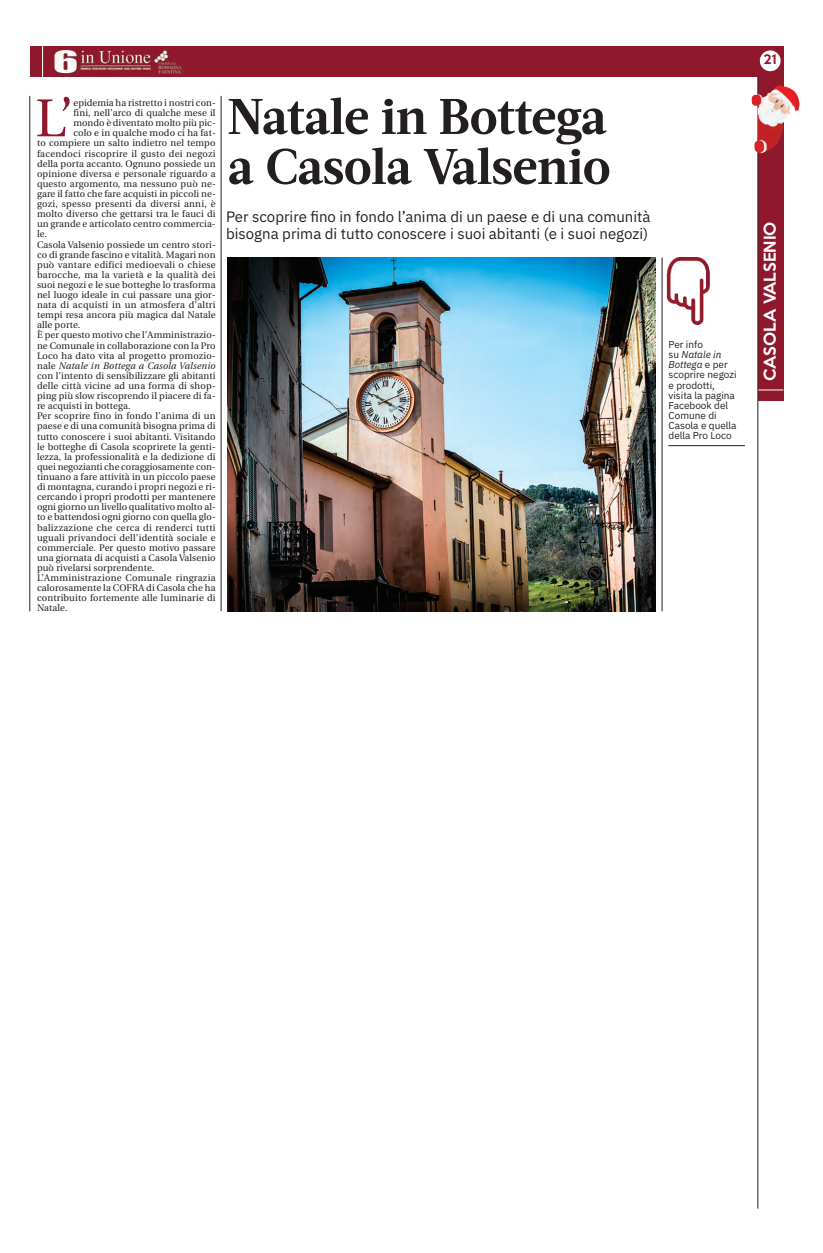
<style>
.page{position:relative;width:823px;height:1253px;background:#fff}
.page>*{position:absolute;margin:0;border:0;box-sizing:border-box;transform-origin:0 0}
.t1{font:53.3px "Utopia";color:#90182c}
.t2{font:700 50px/50px "Acta";letter-spacing:-.015em;color:#231f20}
.t3{font:15px/17px "IBM Plex Sans";color:#231f20}
.t4{font:500 15px "Keep Calm";color:#fff}
.t5{font:500 12px "Keep Calm";color:#90182c}
.t6{font:10px/10.1px "IBM Plex Sans";color:#231f20}
.t7{font:9.5px "Utopia";letter-spacing:.01em;color:#231f20}
.t8{font:italic 9.5px "Utopia";letter-spacing:.02em;color:#231f20}
.s1{font-style:normal}
.s2{font-style:italic}
</style>
<div class="page">
<div style="left:757px;top:47px;width:26px;height:354px;background:#90182c"></div>
<div style="left:30px;top:46px;width:753px;height:31px;background:#90182c"></div>
<div style="left:759px;top:50px;width:21px;height:21px;background:#fff;border-radius:50%"></div>
<svg style="left:757px;top:389px;width:26px;height:1px"></svg>
<hr style="left:756px;top:77px;width:1px;height:1132px;background:#231f20">
<img style="left:54px;top:50px;width:130px;height:27px">
<hr style="left:42px;top:44px;width:1px;height:37px;background:#fff">
<hr style="left:30px;top:96px;width:1px;height:515px;background:#231f20">
<hr style="left:221px;top:96px;width:1px;height:515px;background:#231f20">
<img style="left:227px;top:258px;width:428px;height:353px">
<img style="left:662px;top:258px;width:48px;height:67px">
<hr style="left:661px;top:258px;width:1px;height:353px;background:#231f20">
<hr style="left:668px;top:445px;width:76px;height:1px;background:#231f20">
<img style="left:751px;top:86px;width:48px;height:67px">
<h1 class="t1" style="left:35px;top:97px;width:39px">L’</h1>
<p class="t7" style="left:73px;top:99px;width:144px">epidemia ha ristretto i nostri con-</p>
<p class="t7" style="left:73px;top:109px;width:143px">fini, nell’arco di qualche mese il</p>
<p class="t7" style="left:73px;top:119px;width:144px">mondo è diventato molto più pic-</p>
<p class="t7" style="left:73px;top:129px;width:144px">colo e in qualche modo ci ha fat-</p>
<p class="t7" style="left:37px;top:139px;width:180px">to compiere un salto indietro nel tempo</p>
<p class="t7" style="left:37px;top:149px;width:180px">facendoci riscoprire il gusto dei negozi</p>
<p class="t7" style="left:37px;top:160px;width:180px">della porta accanto. Ognuno possiede un</p>
<p class="t7" style="left:37px;top:170px;width:180px">opinione diversa e personale riguardo a</p>
<p class="t7" style="left:37px;top:180px;width:180px">questo argomento, ma nessuno può ne-</p>
<p class="t7" style="left:37px;top:190px;width:180px">gare il fatto che fare acquisti in piccoli ne-</p>
<p class="t7" style="left:37px;top:200px;width:180px">gozi, spesso presenti da diversi anni, è</p>
<p class="t7" style="left:37px;top:210px;width:180px">molto diverso che gettarsi tra le fauci di</p>
<p class="t7" style="left:37px;top:220px;width:180px">un grande e articolato centro commercia-</p>
<p class="t7" style="left:37px;top:230px;width:11px">le.</p>
<p class="t7" style="left:37px;top:240px;width:180px">Casola Valsenio possiede un centro stori-</p>
<p class="t7" style="left:37px;top:251px;width:180px">co di grande fascino e vitalità. Magari non</p>
<p class="t7" style="left:37px;top:261px;width:180px">può vantare edifici medioevali o chiese</p>
<p class="t7" style="left:37px;top:271px;width:180px">barocche, ma la varietà e la qualità dei</p>
<p class="t7" style="left:37px;top:281px;width:180px">suoi negozi e le sue botteghe lo trasforma</p>
<p class="t7" style="left:37px;top:291px;width:180px">nel luogo ideale in cui passare una gior-</p>
<p class="t7" style="left:37px;top:301px;width:180px">nata di acquisti in un atmosfera d’altri</p>
<p class="t7" style="left:37px;top:311px;width:180px">tempi resa ancora più magica dal Natale</p>
<p class="t7" style="left:37px;top:321px;width:45px">alle porte.</p>
<p class="t7" style="left:37px;top:331px;width:180px">È per questo motivo che l’Amministrazio-</p>
<p class="t7" style="left:37px;top:342px;width:180px">ne Comunale in collaborazione con la Pro</p>
<p class="t7" style="left:37px;top:352px;width:180px">Loco ha dato vita al progetto promozio-</p>
<p class="t8" style="left:37px;top:362px;width:180px"><span class="s1">nale</span> Natale in Bottega a Casola Valsenio</p>
<p class="t7" style="left:37px;top:372px;width:180px">con l’intento di sensibilizzare gli abitanti</p>
<p class="t7" style="left:37px;top:382px;width:180px">delle città vicine ad una forma di shop-</p>
<p class="t7" style="left:37px;top:392px;width:180px">ping più slow riscoprendo il piacere di fa-</p>
<p class="t7" style="left:37px;top:402px;width:95px">re acquisti in bottega.</p>
<p class="t7" style="left:37px;top:412px;width:180px">Per scoprire fino in fondo l’anima di un</p>
<p class="t7" style="left:37px;top:422px;width:180px">paese e di una comunità bisogna prima di</p>
<p class="t7" style="left:37px;top:433px;width:180px">tutto conoscere i suoi abitanti. Visitando</p>
<p class="t7" style="left:37px;top:443px;width:180px">le botteghe di Casola scoprirete la genti-</p>
<p class="t7" style="left:37px;top:453px;width:180px">lezza, la professionalità e la dedizione di</p>
<p class="t7" style="left:37px;top:463px;width:180px">quei negozianti che coraggiosamente con-</p>
<p class="t7" style="left:37px;top:473px;width:180px">tinuano a fare attività in un piccolo paese</p>
<p class="t7" style="left:37px;top:483px;width:180px">di montagna, curando i propri negozi e ri-</p>
<p class="t7" style="left:37px;top:493px;width:180px">cercando i propri prodotti per mantenere</p>
<p class="t7" style="left:37px;top:503px;width:180px">ogni giorno un livello qualitativo molto al-</p>
<p class="t7" style="left:37px;top:513px;width:180px">to e battendosi ogni giorno con quella glo-</p>
<p class="t7" style="left:37px;top:523px;width:180px">balizzazione che cerca di renderci tutti</p>
<p class="t7" style="left:37px;top:534px;width:180px">uguali privandoci dell’identità sociale e</p>
<p class="t7" style="left:37px;top:544px;width:180px">commerciale. Per questo motivo passare</p>
<p class="t7" style="left:37px;top:554px;width:180px">una giornata di acquisti a Casola Valsenio</p>
<p class="t7" style="left:37px;top:564px;width:119px">può rivelarsi sorprendente.</p>
<p class="t7" style="left:37px;top:574px;width:180px">L’Amministrazione Comunale ringrazia</p>
<p class="t7" style="left:37px;top:584px;width:180px">calorosamente la COFRA di Casola che ha</p>
<p class="t7" style="left:37px;top:594px;width:180px">contribuito fortemente alle luminarie di</p>
<p class="t7" style="left:37px;top:604px;width:32px">Natale.</p>
<h2 class="t2" style="left:227px;top:96px;width:384px">Natale in Bottega a Casola Valsenio</h2>
<h3 class="t3" style="left:226px;top:207px;width:425px">Per scoprire fino in fondo l’anima di un paese e di una comunità bisogna prima di tutto conoscere i suoi abitanti (e i suoi negozi)</h3>
<p class="t6" style="left:668px;top:339px;width:69px">Per info<br>su <span class="s2">Natale in<br>Bottega</span> e per scoprire negozi e prodotti, visita la pagina<br>Facebook del<br>Comune di<br>Casola e quella della Pro Loco</p>
<p class="t5" style="left:763px;top:49px;width:15px">21</p>
<h3 class="t4" style="left:756px;top:381px;width:161px;rotate:-90deg">CASOLA VALSENIO</h3>
</div>
